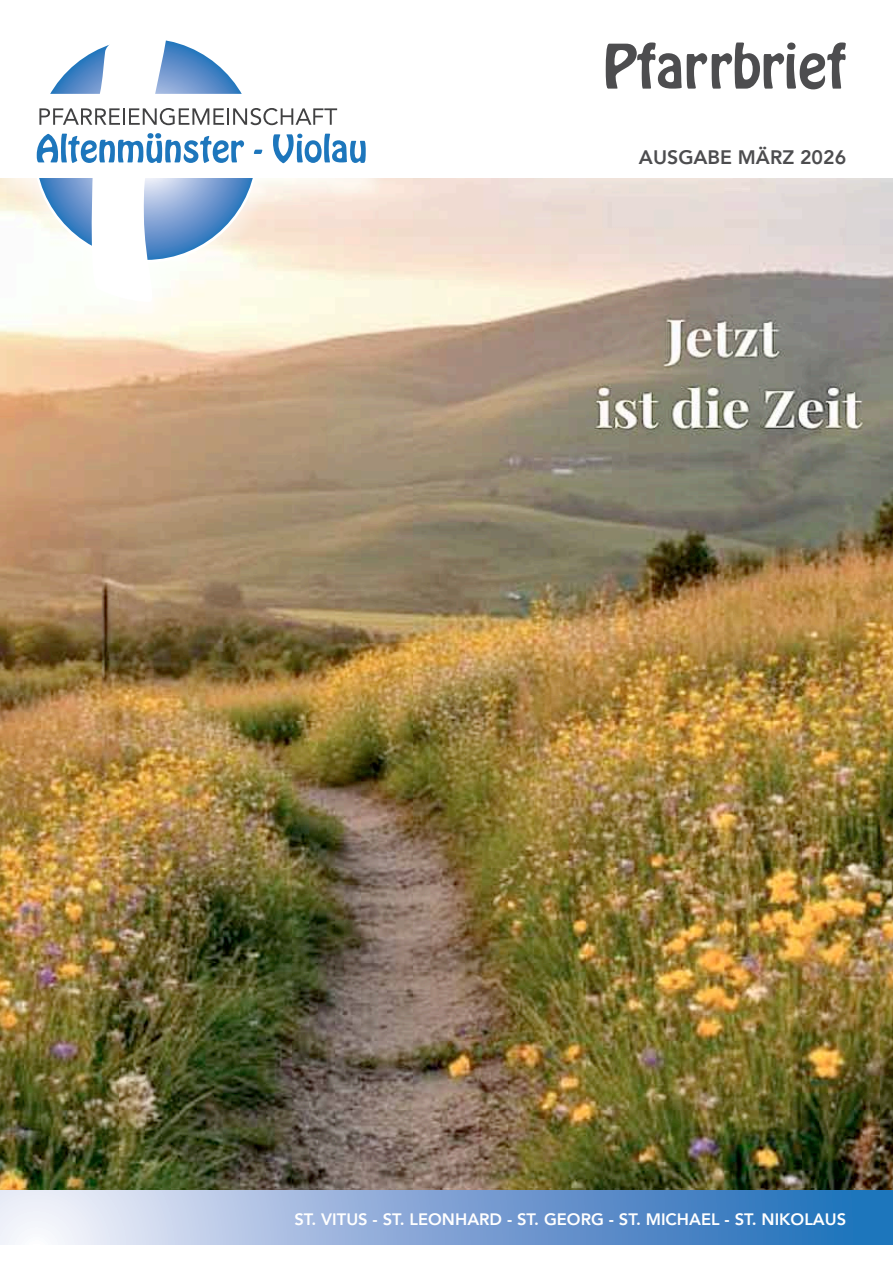
<style>
.page{position:relative;width:893px;height:1263px;background:#fff}
.page>*{position:absolute;margin:0;border:0;box-sizing:border-box;transform-origin:0 0}
.t1{font:54px "Hobo Std";color:#4d4d4f}
.t2{font:800 19.5px "Avenir";color:#4d4d4f}
.t3{font:800 16.5px "Avenir";color:#fff}
</style>
<div class="page">
<img style="left:0;top:178px;width:893px;height:1012px">
<svg style="left:0;top:1190px;width:893px;height:55px;background:#84a9d7"></svg>
<svg style="left:0;top:178px;width:386px;height:145px;fill:#fbfbeb"></svg>
<div style="left:14px;top:18px;width:264px;height:263px;background:#fff"></div>
<svg style="left:17px;top:40px;width:366px;height:262px"></svg>
<svg style="left:39px;top:108px;width:298px;height:17px"></svg>
<svg style="left:37px;top:133px;width:207px;height:31px"></svg>
<svg style="left:254px;top:149px;width:8px;height:5px"></svg>
<svg style="left:273px;top:134px;width:93px;height:29px"></svg>
<h1 class="t1" style="left:603px;top:29px;width:245px">Pfarrbrief</h1>
<p class="t2" style="left:639px;top:143px;width:209px">AUSGABE MÄRZ 2026</p>
<p class="t3" style="left:294px;top:1207px;width:551px">ST. VITUS - ST. LEONHARD - ST. GEORG - ST. MICHAEL - ST. N IKOLAUS</p>
</div>
